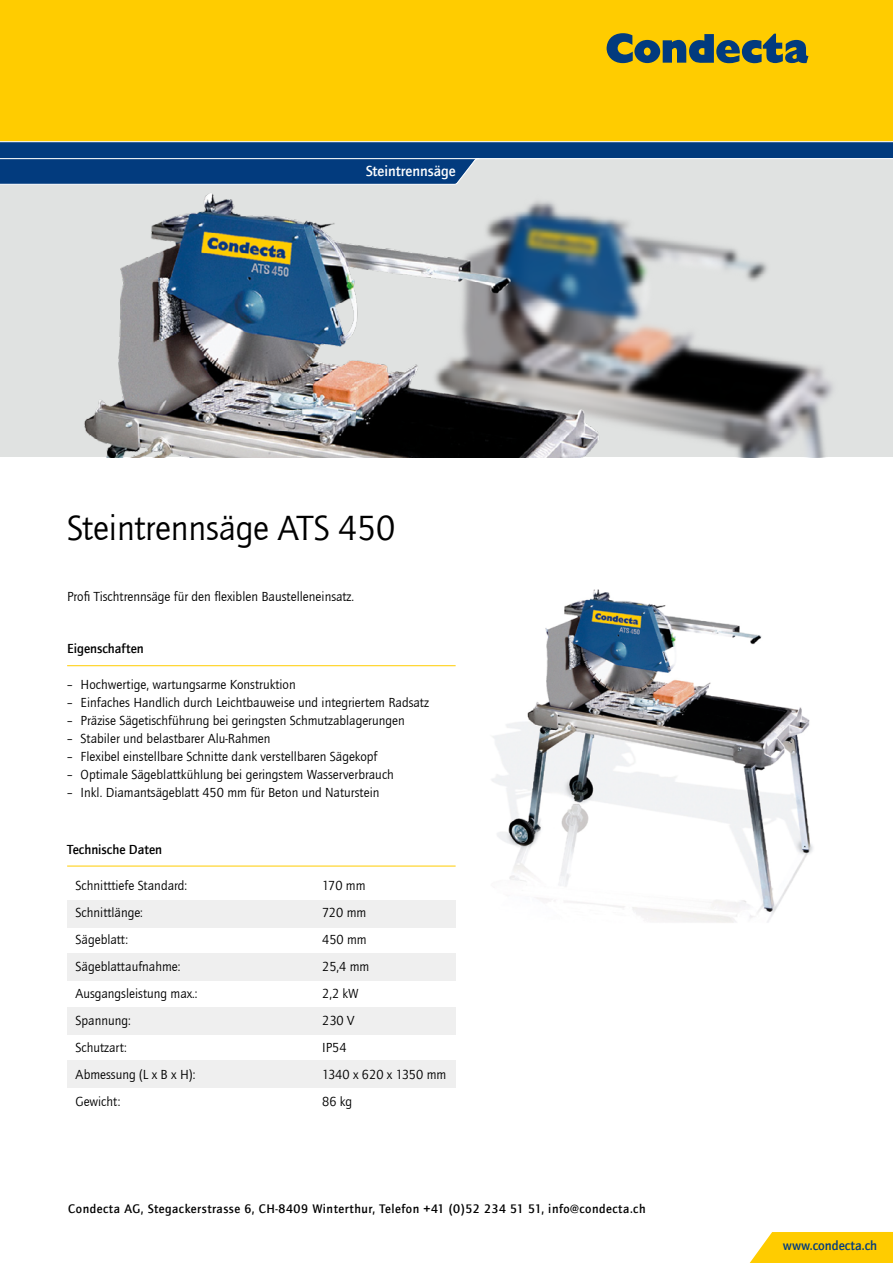
<style>
.page{position:relative;width:893px;height:1263px;background:#fff}
.page>*{position:absolute;margin:0;border:0;box-sizing:border-box;transform-origin:0 0}
.t1{font:36px "Quay Sans ITC Com";letter-spacing:-.005em;color:#000}
.t2{font:500 15px "Quay Sans ITC Com";color:#fff}
.t3{font:13.5px/27px "Quay Sans ITC Com";color:#000}
.t4{font:500 13.5px "Quay Sans ITC Com";color:#000}
.t5{font:500 13.5px "Quay Sans ITC Com";color:#023b7e}
.t6{font:500 12.75px "Quay Sans ITC Com";letter-spacing:.04em;color:#000}
</style>
<div class="page">
<div style="left:67px;top:900px;width:389px;height:27px;background:#efefef"></div>
<div style="left:67px;top:953px;width:389px;height:28px;background:#efefef"></div>
<div style="left:67px;top:1007px;width:389px;height:28px;background:#efefef"></div>
<div style="left:67px;top:1061px;width:389px;height:27px;background:#efefef"></div>
<svg style="left:750px;top:1232px;width:143px;height:31px;background:#ffcf13"></svg>
<img style="left:0;top:185px;width:893px;height:272px">
<div style="left:0;top:0;width:893px;height:142px;background:#fc0"></div>
<hr style="left:0;top:141px;width:893px;height:1px;background:#fff">
<svg style="left:0;top:142px;width:893px;height:43px;background:#4c73a0"></svg>
<svg style="left:607px;top:33px;width:201px;height:30px"></svg>
<hr style="left:67px;top:665px;width:389px;height:1px;background:#fc0">
<hr style="left:67px;top:866px;width:389px;height:1px;background:#fc0">
<img style="left:491px;top:589px;width:322px;height:334px">
<p class="t2" style="left:366px;top:162px;width:91px">Steintrennsäge</p>
<h1 class="t1" style="left:67px;top:506px;width:330px">Steintrennsäge ATS 450</h1>
<p class="t3" style="left:67px;top:583px;width:288px">Profi Tischtrennsäge für den flexiblen Baustelleneinsatz.</p>
<p class="t4" style="left:67px;top:641px;width:78px">Eigenschaften</p>
<p class="t3" style="left:67px;top:671px;width:230px">– Hochwertige, wartungsarme Konstruktion</p>
<p class="t3" style="left:67px;top:689px;width:363px">– Einfaches Handlich durch Leichtbauweise und integriertem Radsatz</p>
<p class="t3" style="left:67px;top:707px;width:339px">– Präzise Sägetischführung bei geringsten Schmutzablagerungen</p>
<p class="t3" style="left:67px;top:725px;width:205px">– Stabiler und belastbarer Alu-Rahmen</p>
<p class="t3" style="left:67px;top:743px;width:312px">– Flexibel einstellbare Schnitte dank verstellbaren Sägekopf</p>
<p class="t3" style="left:67px;top:761px;width:328px">– Optimale Sägeblattkühlung bei geringstem Wasserverbrauch</p>
<p class="t3" style="left:67px;top:779px;width:314px">– Inkl. Diamantsägeblatt 450 mm für Beton und Naturstein</p>
<p class="t4" style="left:67px;top:842px;width:96px">Technische Daten</p>
<p class="t3" style="left:76px;top:872px;width:123px">Schnitttiefe Standard:<br>Schnittlänge:<br>Sägeblatt:<br>Sägeblattaufnahme:<br>Ausgangsleistung max.:<br>Spannung:<br>Schutzart:<br>Abmessung (L x B x H):<br>Gewicht:</p>
<p class="t3" style="left:322px;top:872px;width:126px">170 mm<br>720 mm<br>450 mm<br>25,4 mm<br>2,2 kW<br>230 V<br>IP54<br>1340 x 620 x 1350 mm<br>86 kg</p>
<p class="t6" style="left:68px;top:1200px;width:579px">Condecta AG, Stegackerstrasse 6, CH-8409 Winterthur, Telefon +41 (0)52 234 51 51, info@condecta.ch</p>
<p class="t5" style="left:783px;top:1237px;width:96px">www.condecta.ch</p>
</div>
